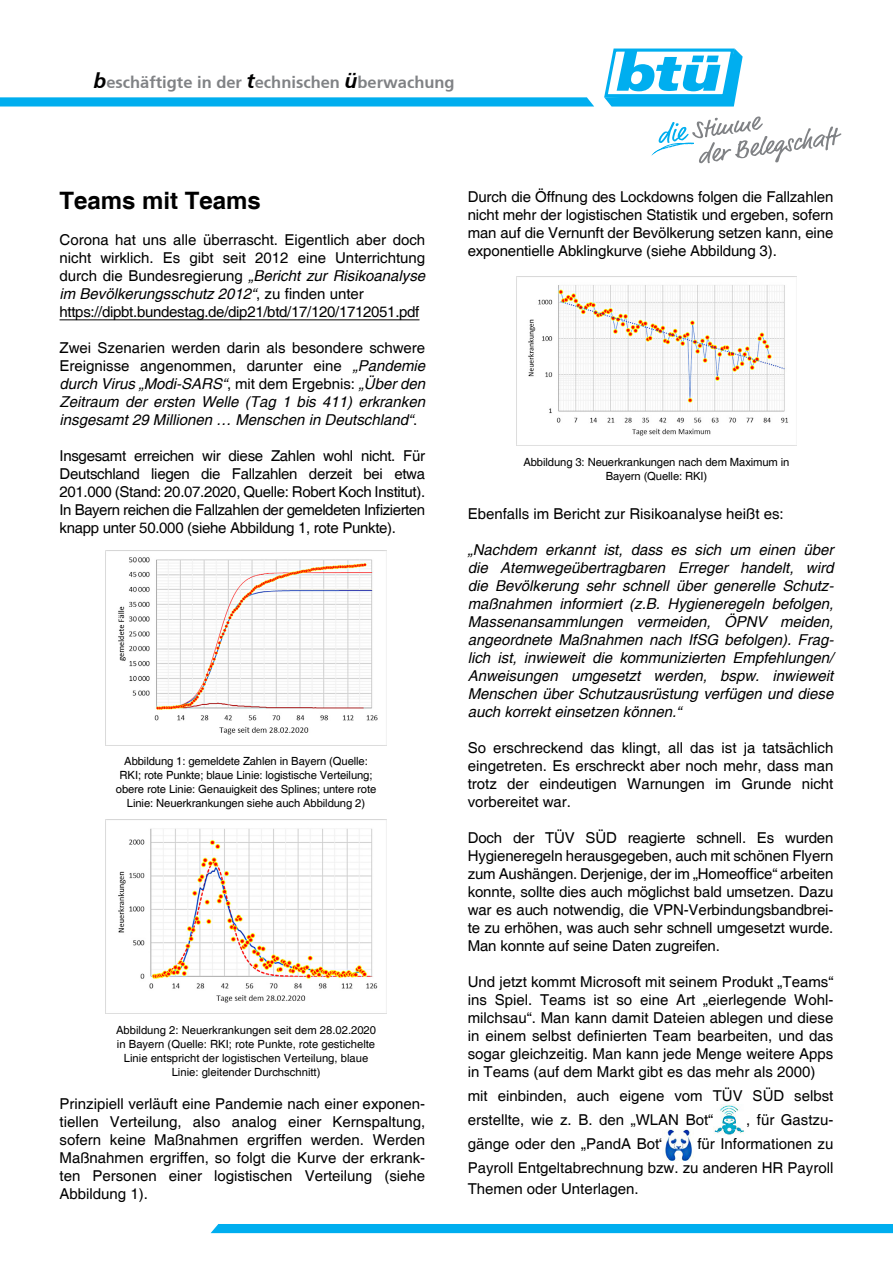
<style>
.page{position:relative;width:893px;height:1263px;background:#fff}
.page>*{position:absolute;margin:0;border:0;box-sizing:border-box;transform-origin:0 0}
.Überschrift{font:700 24px "Helvetica";color:#000}
.t1{font:italic 700 21px "Frutiger";color:#000}
.t2{font:700 16.5px "Frutiger";color:#808285}
.t3{font:italic 700 15.9px "Frutiger";letter-spacing:.04em;color:#808285}
.t4{font:15px/18px "Helvetica";color:#000;text-align:justify}
.t5{font:italic 15px/18px "Helvetica";color:#000;text-align:justify}
.t6{font:15px "Helvetica";letter-spacing:-.02em;color:#000}
.t7{font:11.25px/14px "Helvetica";letter-spacing:-.01em;color:#000;text-align:center}
.s1{font-style:italic;font-size:21px;color:#000}
.s2{font-style:italic}
.s3{font-style:normal}
</style>
<div class="page">
<svg style="left:0;top:97px;width:594px;height:10px;background:#16b5f0"></svg>
<svg style="left:604px;top:48px;width:139px;height:59px"></svg>
<svg style="left:651px;top:116px;width:190px;height:47px"></svg>
<div style="left:211px;top:1224px;width:682px;height:9px;background:#00aeef"></div>
<hr style="left:60px;top:319px;width:359px;height:1px;background:#000">
<img style="left:118px;top:557px;width:260px;height:178px">
<img style="left:118px;top:828px;width:260px;height:175px">
<img style="left:516px;top:276px;width:281px;height:169px">
<img style="left:663px;top:1129px;width:29px;height:31px">
<img style="left:714px;top:1104px;width:30px;height:31px">
<p class="t1" style="left:94px;top:68px;width:14px">b</p>
<p class="t3" style="left:94px;top:72px;width:368px">Bedienstete in der Technischen Überwachung</p>
<p class="t2" style="left:106px;top:73px;width:350px">eschäftigte in der <span class="s1">t</span>echnischen <span class="s1">ü</span>berwachung</p>
<p class="Überschrift" style="left:60px;top:186px;width:203px">Teams mit Teams</p>
<p class="t4" style="left:60px;top:231px;width:367px">Corona hat uns alle überrascht. Eigentlich aber doch nicht wirklich. Es gibt seit 2012 eine Unterrichtung durch die Bundesregierung <span class="s2">„Bericht zur Risikoanalyse im Bevölkerungsschutz 2012“</span>, zu finden unter</p>
<p class="t6" style="left:60px;top:303px;width:361px">https://dipbt.bundestag.de/dip21/btd/17/120/1712051.pdf</p>
<p class="t5" style="left:60px;top:339px;width:367px"><span class="s3">Zwei Szenarien werden darin als besondere schwere Ereignisse angenommen, darunter eine</span> „Pandemie durch Virus „Modi-SARS“<span class="s3">, mit dem Ergebnis:</span> „Über den Zeitraum der ersten Welle (Tag 1 bis 411) erkranken insgesamt 29 Millionen … Menschen in Deutschland“<span class="s3">.</span></p>
<p class="t4" style="left:60px;top:447px;width:367px">Insgesamt erreichen wir diese Zahlen wohl nicht. Für Deutschland liegen die Fallzahlen derzeit bei etwa 201.000 (Stand: 20.07.2020, Quelle: Robert Koch Institut).<br>In Bayern reichen die Fallzahlen der gemeldeten Infizierten knapp unter 50.000 (siehe Abbildung 1, rote Punkte).</p>
<p class="t7" style="left:116px;top:754px;width:262px">Abbildung 1: gemeldete Zahlen in Bayern (Quelle:<br>RKI; rote Punkte; blaue Linie: logistische Verteilung; obere rote Linie: Genauigkeit des Splines; untere rote Linie: Neuerkrankungen siehe auch Abbildung 2)</p>
<p class="t7" style="left:116px;top:1023px;width:262px">Abbildung 2: Neuerkrankungen seit dem 28.02.2020 in Bayern (Quelle: RKI; rote Punkte, rote gestichelte Linie entspricht der logistischen Verteilung, blaue Linie: gleitender Durchschnitt)</p>
<p class="t4" style="left:60px;top:1095px;width:367px">Prinzipiell verläuft eine Pandemie nach einer exponen&shy;tiellen Verteilung, also analog einer Kernspaltung, sofern keine Maßnahmen ergriffen werden. Werden Maßnahmen ergriffen, so folgt die Kurve der erkrank&shy;ten Personen einer logistischen Verteilung (siehe Abbildung 1).</p>
<p class="t4" style="left:468px;top:189px;width:367px">Durch die Öffnung des Lockdowns folgen die Fallzahlen nicht mehr der logistischen Statistik und ergeben, sofern man auf die Vernunft der Bevölkerung setzen kann, eine exponentielle Abklingkurve (siehe Abbildung 3).</p>
<p class="t7" style="left:523px;top:455px;width:268px">Abbildung 3: Neuerkrankungen nach dem Maximum in<br>Bayern (Quelle: RKI)</p>
<p class="t4" style="left:468px;top:505px;width:317px">Ebenfalls im Bericht zur Risikoanalyse heißt es:</p>
<p class="t5" style="left:468px;top:541px;width:368px">„Nachdem erkannt ist, dass es sich um einen über die Atemwegeübertragbaren Erreger handelt, wird die Bevölkerung sehr schnell über generelle Schutz&shy;maßnahmen informiert (z.B. Hygieneregeln befolgen, Massenansammlungen vermeiden, ÖPNV meiden, angeordnete Maßnahmen nach IfSG befolgen). Frag&shy;lich ist, inwieweit die kommunizierten Empfehlungen/ Anweisungen umgesetzt werden, bspw. inwieweit Menschen über Schutzausrüstung verfügen und diese auch korrekt einsetzen können.“</p>
<p class="t4" style="left:468px;top:739px;width:367px">So erschreckend das klingt, all das ist ja tatsächlich eingetreten. Es erschreckt aber noch mehr, dass man trotz der eindeutigen Warnungen im Grunde nicht vorbereitet war.</p>
<p class="t4" style="left:468px;top:829px;width:367px">Doch der TÜV SÜD reagierte schnell. Es wurden Hygieneregeln herausgegeben, auch mit schönen Flyern zum Aushängen. Derjenige, der im „Homeoffice“ arbeiten konnte, sollte dies auch möglichst bald umsetzen. Dazu war es auch notwendig, die VPN-Verbindungsbandbrei&shy;te zu erhöhen, was auch sehr schnell umgesetzt wurde.<br>Man konnte auf seine Daten zugreifen.</p>
<p class="t4" style="left:468px;top:973px;width:367px">Und jetzt kommt Microsoft mit seinem Produkt „Teams“ ins Spiel. Teams ist so eine Art „eierlegende Wohl&shy;milchsau“. Man kann damit Dateien ablegen und diese in einem selbst definierten Team bearbeiten, und das sogar gleichzeitig. Man kann jede Menge weitere Apps in Teams (auf dem Markt gibt es das mehr als 2000)</p>
<p class="t4" style="left:468px;top:1084px;width:367px;line-height:24px">mit einbinden, auch eigene vom TÜV SÜD selbst erstellte, wie z. B. den „WLAN Bot“</p>
<p class="t4" style="left:746px;top:1111px;width:89px">, für Gastzu-</p>
<p class="t4" style="left:468px;top:1132px;width:367px;line-height:24px;text-align:right">für Informationen zu<br>Payroll Entgeltabrechnung bzw. zu anderen HR Payroll</p>
<p class="t4" style="left:468px;top:1180px;width:172px">Themen oder Unterlagen.</p>
<p class="t4" style="left:468px;top:1135px;width:198px">gänge oder den „PandA Bot“</p>
</div>
